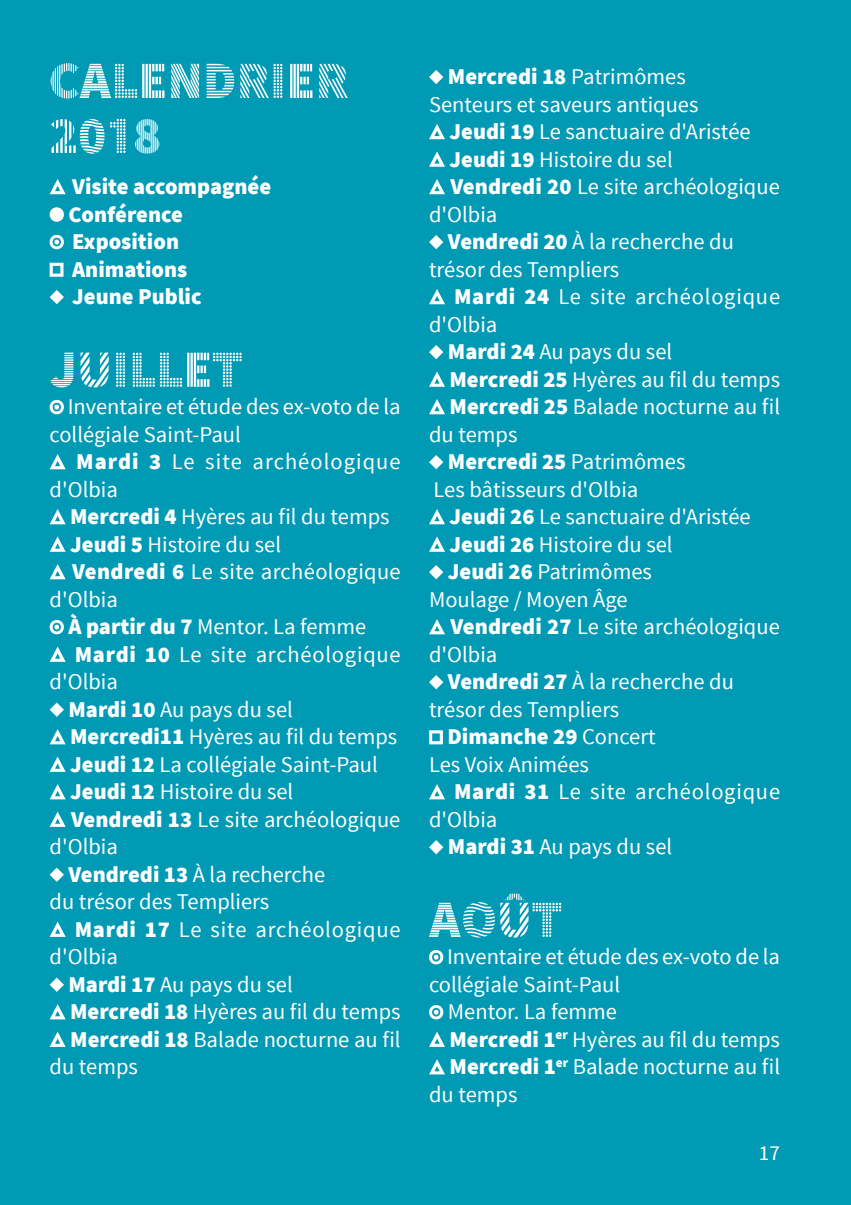
<style>
.page{position:relative;width:851px;height:1205px;background:#fff}
.page>*{position:absolute;margin:0;border:0;box-sizing:border-box;transform-origin:0 0}
.t1{font:52.5px/55px "Source Sans Pro DISPLAY";color:#fff}
.t2{font:22.5px/27.5px "Source Sans Pro";color:#fff}
.t3{font:900 22.5px/27.5px "Source Sans Pro";color:#fff}
.t4{font:22.5px "Source Sans Pro";letter-spacing:.035em;color:#fff}
.t5{font:22.5px/27.5px "Source Sans Pro";letter-spacing:.045em;color:#fff}
.t6{font:21.25px "Source Sans Pro";color:#fff}
.s1{font-weight:900}
.s2{font-weight:400}
</style>
<div class="page">
<div style="left:0;top:0;width:850px;height:1205px;background:#009ab5"></div>
<svg style="left:50px;top:179px;width:16px;height:15px"></svg>
<div style="left:50px;top:207px;width:14px;height:15px;background:#fff;border-radius:50%"></div>
<svg style="left:50px;top:235px;width:14px;height:14px"></svg>
<svg style="left:50px;top:263px;width:13px;height:14px"></svg>
<svg style="left:50px;top:290px;width:14px;height:14px"></svg>
<svg style="left:50px;top:400px;width:14px;height:14px"></svg>
<svg style="left:50px;top:454px;width:16px;height:15px"></svg>
<svg style="left:50px;top:509px;width:16px;height:15px"></svg>
<svg style="left:50px;top:537px;width:16px;height:15px"></svg>
<svg style="left:50px;top:564px;width:16px;height:15px"></svg>
<svg style="left:50px;top:620px;width:14px;height:14px"></svg>
<svg style="left:50px;top:647px;width:16px;height:15px"></svg>
<svg style="left:50px;top:702px;width:14px;height:15px"></svg>
<svg style="left:50px;top:729px;width:16px;height:15px"></svg>
<svg style="left:50px;top:757px;width:16px;height:15px"></svg>
<svg style="left:50px;top:784px;width:16px;height:15px"></svg>
<svg style="left:50px;top:812px;width:16px;height:15px"></svg>
<svg style="left:50px;top:867px;width:14px;height:15px"></svg>
<svg style="left:50px;top:922px;width:16px;height:15px"></svg>
<svg style="left:50px;top:977px;width:14px;height:15px"></svg>
<svg style="left:50px;top:1004px;width:16px;height:15px"></svg>
<svg style="left:50px;top:1032px;width:16px;height:15px"></svg>
<svg style="left:429px;top:70px;width:14px;height:14px"></svg>
<svg style="left:429px;top:124px;width:16px;height:15px"></svg>
<svg style="left:429px;top:152px;width:16px;height:15px"></svg>
<svg style="left:429px;top:179px;width:16px;height:15px"></svg>
<svg style="left:429px;top:235px;width:14px;height:14px"></svg>
<svg style="left:429px;top:289px;width:16px;height:15px"></svg>
<svg style="left:429px;top:345px;width:14px;height:14px"></svg>
<svg style="left:429px;top:372px;width:16px;height:15px"></svg>
<svg style="left:429px;top:399px;width:16px;height:15px"></svg>
<svg style="left:429px;top:455px;width:14px;height:14px"></svg>
<svg style="left:429px;top:509px;width:16px;height:15px"></svg>
<svg style="left:429px;top:537px;width:16px;height:15px"></svg>
<svg style="left:429px;top:565px;width:14px;height:14px"></svg>
<svg style="left:429px;top:619px;width:16px;height:15px"></svg>
<svg style="left:429px;top:675px;width:14px;height:14px"></svg>
<svg style="left:429px;top:730px;width:14px;height:14px"></svg>
<svg style="left:429px;top:784px;width:16px;height:15px"></svg>
<svg style="left:429px;top:840px;width:14px;height:14px"></svg>
<svg style="left:429px;top:950px;width:14px;height:14px"></svg>
<svg style="left:429px;top:1005px;width:14px;height:14px"></svg>
<svg style="left:429px;top:1032px;width:16px;height:15px"></svg>
<svg style="left:429px;top:1059px;width:16px;height:15px"></svg>
<h1 class="t1" style="left:50px;top:55px;width:300px">CALENDRIER<br>2018</h1>
<p class="t3" style="left:68px;top:173px;width:204px">Visite accompagnée<br>Conférence<br>Exposition<br>Animations<br>Jeune Public</p>
<h1 class="t1" style="left:50px;top:343px;width:194px">JUILLET</h1>
<p class="t2" style="left:50px;top:393px;width:352px;text-indent:18px">Inventaire et étude des ex-voto de la collégiale Saint-Paul</p>
<p class="t5" style="left:50px;top:448px;width:352px;text-indent:27px"><span class="s1">Mardi 3</span> Le site archéologique d'Olbia</p>
<p class="t2" style="left:70px;top:503px;width:321px"><span class="s1">Mercredi 4</span> Hyères au fil du temps</p>
<p class="t2" style="left:70px;top:531px;width:212px"><span class="s1">Jeudi 5</span> Histoire du sel</p>
<p class="t2" style="left:72px;top:558px;width:330px"><span class="s1">Vendredi 6</span> Le site archéologique</p>
<p class="t2" style="left:50px;top:586px;width:70px">d'Olbia</p>
<p class="t2" style="left:68px;top:613px;width:299px"><span class="s1">À partir du 7</span> Mentor. La femme</p>
<p class="t4" style="left:75px;top:640px;width:327px"><span class="s1">Mardi 10</span> Le site archéologique</p>
<p class="t2" style="left:50px;top:668px;width:70px">d'Olbia</p>
<p class="t2" style="left:68px;top:696px;width:226px"><span class="s1">Mardi 10</span> Au pays du sel</p>
<p class="t2" style="left:70px;top:723px;width:328px"><span class="s1">Mercredi11</span> Hyères au fil du temps</p>
<p class="t2" style="left:70px;top:751px;width:309px"><span class="s1">Jeudi 12</span> La collégiale Saint-Paul</p>
<p class="t2" style="left:70px;top:778px;width:225px"><span class="s1">Jeudi 12</span> Histoire du sel</p>
<p class="t2" style="left:71px;top:806px;width:331px"><span class="s1">Vendredi 13</span> Le site archéologique</p>
<p class="t2" style="left:50px;top:833px;width:70px">d'Olbia</p>
<p class="t2" style="left:68px;top:861px;width:258px"><span class="s1">Vendredi 13</span> À la recherche</p>
<p class="t2" style="left:50px;top:888px;width:221px">du trésor des Templiers</p>
<p class="t4" style="left:75px;top:915px;width:327px"><span class="s1">Mardi 17</span> Le site archéologique</p>
<p class="t2" style="left:50px;top:943px;width:70px">d'Olbia</p>
<p class="t2" style="left:68px;top:971px;width:226px"><span class="s1">Mardi 17</span> Au pays du sel</p>
<p class="t2" style="left:70px;top:998px;width:332px"><span class="s1">Mercredi 18</span> Hyères au fil du temps</p>
<p class="t2" style="left:70px;top:1026px;width:332px"><span class="s1">Mercredi 18</span> Balade nocturne au fil</p>
<p class="t2" style="left:50px;top:1053px;width:90px">du temps</p>
<p class="t3" style="left:448px;top:63px;width:239px">Mercredi 18 <span class="s2">Patrimômes</span></p>
<p class="t2" style="left:429px;top:91px;width:271px">Senteurs et saveurs antiques</p>
<p class="t2" style="left:449px;top:118px;width:302px"><span class="s1">Jeudi 19</span> Le sanctuaire d'Aristée</p>
<p class="t2" style="left:449px;top:146px;width:225px"><span class="s1">Jeudi 19</span> Histoire du sel</p>
<p class="t2" style="left:450px;top:173px;width:331px"><span class="s1">Vendredi 20</span> Le site archéologique</p>
<p class="t2" style="left:429px;top:201px;width:70px">d'Olbia</p>
<p class="t2" style="left:448px;top:228px;width:287px"><span class="s1">Vendredi 20</span> À la recherche du</p>
<p class="t2" style="left:429px;top:256px;width:192px">trésor des Templiers</p>
<p class="t4" style="left:454px;top:283px;width:327px"><span class="s1">Mardi 24</span> Le site archéologique</p>
<p class="t2" style="left:429px;top:311px;width:70px">d'Olbia</p>
<p class="t2" style="left:448px;top:338px;width:226px"><span class="s1">Mardi 24</span> Au pays du sel</p>
<p class="t2" style="left:449px;top:366px;width:332px"><span class="s1">Mercredi 25</span> Hyères au fil du temps</p>
<p class="t2" style="left:449px;top:393px;width:332px"><span class="s1">Mercredi 25</span> Balade nocturne au fil</p>
<p class="t2" style="left:429px;top:421px;width:90px">du temps</p>
<p class="t3" style="left:448px;top:448px;width:239px">Mercredi 25 <span class="s2">Patrimômes</span></p>
<p class="t2" style="left:433px;top:476px;width:206px">Les bâtisseurs d'Olbia</p>
<p class="t2" style="left:449px;top:503px;width:302px"><span class="s1">Jeudi 26</span> Le sanctuaire d'Aristée</p>
<p class="t2" style="left:449px;top:531px;width:224px"><span class="s1">Jeudi 26</span> Histoire du sel</p>
<p class="t2" style="left:448px;top:558px;width:205px"><span class="s1">Jeudi 26</span> Patrimômes</p>
<p class="t2" style="left:429px;top:586px;width:200px">Moulage / Moyen Âge</p>
<p class="t2" style="left:450px;top:613px;width:331px"><span class="s1">Vendredi 27</span> Le site archéologique</p>
<p class="t2" style="left:429px;top:641px;width:70px">d'Olbia</p>
<p class="t2" style="left:448px;top:668px;width:287px"><span class="s1">Vendredi 27</span> À la recherche du</p>
<p class="t2" style="left:429px;top:696px;width:192px">trésor des Templiers</p>
<p class="t3" style="left:447px;top:723px;width:210px">Dimanche 29 <span class="s2">Concert</span></p>
<p class="t2" style="left:429px;top:751px;width:161px">Les Voix Animées</p>
<p class="t4" style="left:454px;top:778px;width:327px"><span class="s1">Mardi 31</span> Le site archéologique</p>
<p class="t2" style="left:429px;top:806px;width:70px">d'Olbia</p>
<p class="t2" style="left:448px;top:833px;width:226px"><span class="s1">Mardi 31</span> Au pays du sel</p>
<h1 class="t1" style="left:429px;top:893px;width:134px">AOÛT</h1>
<p class="t2" style="left:447px;top:943px;width:334px">Inventaire et étude des ex-voto de la</p>
<p class="t2" style="left:429px;top:971px;width:193px">collégiale Saint-Paul</p>
<p class="t2" style="left:448px;top:998px;width:171px">Mentor. La femme</p>
<p class="t2" style="left:449px;top:1026px;width:332px"><span class="s1">Mercredi 1</span><sup>er</sup> Hyères au fil du temps</p>
<p class="t2" style="left:449px;top:1053px;width:332px"><span class="s1">Mercredi 1</span><sup>er</sup> Balade nocturne au fil</p>
<p class="t2" style="left:429px;top:1081px;width:90px">du temps</p>
<p class="t6" style="left:758px;top:1140px;width:23px">17</p>
</div>
